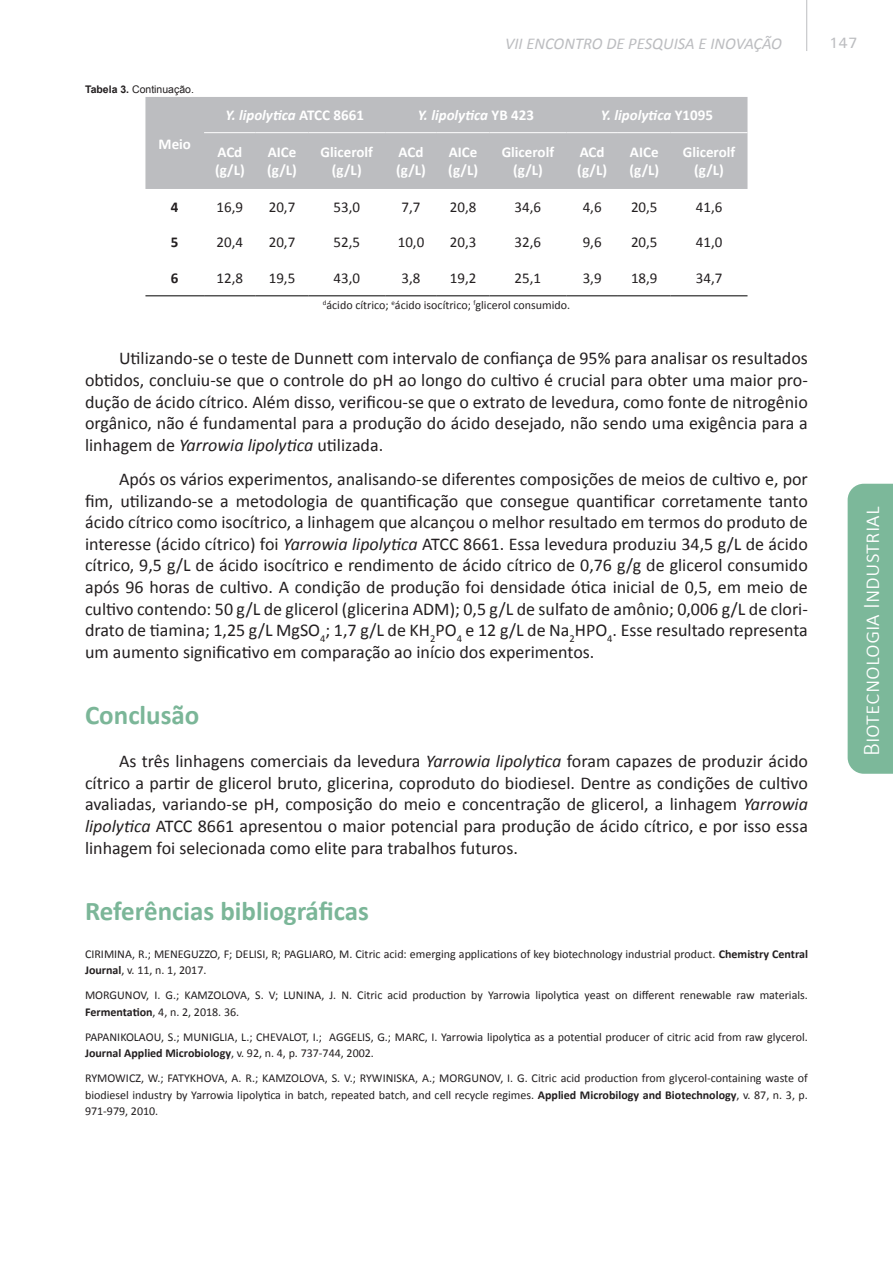
<style>
.page{position:relative;width:893px;height:1263px;background:#fff}
.page>*{position:absolute;margin:0;border:0;box-sizing:border-box;transform-origin:0 0}
.titulo_1_verde_claro{font:700 27px "Calibri";color:#7bb698}
.t1{font:300 24px "Calibri";color:#fff}
.Corpo_de_texto_1{font:18px/21.6px "Calibri";color:#231f20;text-align:justify}
.t2{font:italic 16.5px "Calibri";color:#bcbdc0}
.tabela_miolo_centr{font:15px "Calibri";color:#231f20}
.TABELA_CABECA{font:700 15px/18px "Calibri";color:#fff}
.TABELA_CABECA-2{font:italic 700 15px "Calibri";color:#fff}
.t3{font:500 15px "Univers";color:#bcbdc0}
.tabela_miolo_centr-2{font:700 15px "Calibri";color:#231f20}
.Referências{font:12px/16.5px "Calibri";color:#231f20}
.Fonte{font:12px "Calibri";color:#231f20}
.Tabela_continuacao{font:10.5px "Arial";color:#231f20}
.s1{font-weight:700}
.s2{font-style:normal}
.s3{font-style:italic}
</style>
<div class="page">
<div style="left:848px;top:484px;width:45px;height:290px;background:#7cb89a"></div>
<hr style="left:806px;top:0;width:1px;height:51px;background:#bcbdc0">
<div style="left:145px;top:97px;width:602px;height:92px;background:#bcbdc0"></div>
<hr style="left:145px;top:296px;width:59px;height:1px;background:#000">
<hr style="left:204px;top:296px;width:52px;height:1px;background:#000">
<hr style="left:256px;top:296px;width:52px;height:1px;background:#000">
<hr style="left:308px;top:296px;width:77px;height:1px;background:#000">
<hr style="left:385px;top:296px;width:52px;height:1px;background:#000">
<hr style="left:437px;top:296px;width:52px;height:1px;background:#000">
<hr style="left:489px;top:296px;width:77px;height:1px;background:#000">
<hr style="left:566px;top:296px;width:52px;height:1px;background:#000">
<hr style="left:618px;top:296px;width:53px;height:1px;background:#000">
<hr style="left:671px;top:296px;width:76px;height:1px;background:#000">
<hr style="left:204px;top:132px;width:52px;height:1px;background:#fff">
<hr style="left:256px;top:132px;width:52px;height:1px;background:#fff">
<hr style="left:308px;top:132px;width:77px;height:1px;background:#fff">
<hr style="left:385px;top:132px;width:52px;height:1px;background:#fff">
<hr style="left:437px;top:132px;width:52px;height:1px;background:#fff">
<hr style="left:489px;top:132px;width:77px;height:1px;background:#fff">
<hr style="left:566px;top:132px;width:52px;height:1px;background:#fff">
<hr style="left:618px;top:132px;width:53px;height:1px;background:#fff">
<hr style="left:671px;top:132px;width:76px;height:1px;background:#fff">
<p class="Tabela_continuacao" style="left:85px;top:82px;width:110px"><span class="s1">Tabela 3.</span> Continuação.</p>
<p class="TABELA_CABECA" style="left:159px;top:134px;width:34px">Meio</p>
<p class="t2" style="left:505px;top:32px;width:279px">VII ENCONTRO DE PESQUISA E INOVAÇÃO</p>
<p class="t3" style="left:829px;top:33px;width:30px">147</p>
<p class="TABELA_CABECA-2" style="left:225px;top:105px;width:140px">Y. lipolytica <span class="s2">ATCC 8661</span></p>
<p class="TABELA_CABECA-2" style="left:418px;top:105px;width:118px">Y. lipolytica <span class="s2">YB 423</span></p>
<p class="TABELA_CABECA-2" style="left:601px;top:105px;width:114px">Y. lipolytica <span class="s2">Y1095</span></p>
<p class="TABELA_CABECA" style="left:215px;top:143px;width:31px">ACd (g/L)</p>
<p class="TABELA_CABECA" style="left:267px;top:143px;width:31px">AICe (g/L)</p>
<p class="TABELA_CABECA" style="left:321px;top:143px;width:54px;text-align:center">Glicerolf (g/L)</p>
<p class="TABELA_CABECA" style="left:396px;top:143px;width:31px">ACd (g/L)</p>
<p class="TABELA_CABECA" style="left:448px;top:143px;width:31px">AICe (g/L)</p>
<p class="TABELA_CABECA" style="left:502px;top:143px;width:54px;text-align:center">Glicerolf (g/L)</p>
<p class="TABELA_CABECA" style="left:577px;top:143px;width:31px">ACd (g/L)</p>
<p class="TABELA_CABECA" style="left:629px;top:143px;width:31px">AICe (g/L)</p>
<p class="TABELA_CABECA" style="left:683px;top:143px;width:54px;text-align:center">Glicerolf (g/L)</p>
<p class="tabela_miolo_centr-2" style="left:171px;top:196px;width:9px">4</p>
<p class="tabela_miolo_centr" style="left:217px;top:197px;width:28px">16,9</p>
<p class="tabela_miolo_centr" style="left:269px;top:197px;width:28px">20,7</p>
<p class="tabela_miolo_centr" style="left:333px;top:197px;width:28px">53,0</p>
<p class="tabela_miolo_centr" style="left:402px;top:197px;width:20px">7,7</p>
<p class="tabela_miolo_centr" style="left:450px;top:197px;width:28px">20,8</p>
<p class="tabela_miolo_centr" style="left:515px;top:197px;width:28px">34,6</p>
<p class="tabela_miolo_centr" style="left:583px;top:197px;width:20px">4,6</p>
<p class="tabela_miolo_centr" style="left:631px;top:197px;width:28px">20,5</p>
<p class="tabela_miolo_centr" style="left:696px;top:197px;width:28px">41,6</p>
<p class="tabela_miolo_centr-2" style="left:171px;top:232px;width:9px">5</p>
<p class="tabela_miolo_centr" style="left:217px;top:232px;width:28px">20,4</p>
<p class="tabela_miolo_centr" style="left:269px;top:232px;width:28px">20,7</p>
<p class="tabela_miolo_centr" style="left:333px;top:232px;width:28px">52,5</p>
<p class="tabela_miolo_centr" style="left:398px;top:232px;width:28px">10,0</p>
<p class="tabela_miolo_centr" style="left:450px;top:232px;width:28px">20,3</p>
<p class="tabela_miolo_centr" style="left:515px;top:232px;width:28px">32,6</p>
<p class="tabela_miolo_centr" style="left:583px;top:232px;width:20px">9,6</p>
<p class="tabela_miolo_centr" style="left:631px;top:232px;width:28px">20,5</p>
<p class="tabela_miolo_centr" style="left:696px;top:232px;width:28px">41,0</p>
<p class="tabela_miolo_centr-2" style="left:171px;top:268px;width:9px">6</p>
<p class="tabela_miolo_centr" style="left:217px;top:268px;width:28px">12,8</p>
<p class="tabela_miolo_centr" style="left:269px;top:268px;width:28px">19,5</p>
<p class="tabela_miolo_centr" style="left:333px;top:268px;width:28px">43,0</p>
<p class="tabela_miolo_centr" style="left:402px;top:268px;width:20px">3,8</p>
<p class="tabela_miolo_centr" style="left:450px;top:268px;width:28px">19,2</p>
<p class="tabela_miolo_centr" style="left:515px;top:268px;width:28px">25,1</p>
<p class="tabela_miolo_centr" style="left:583px;top:268px;width:20px">3,9</p>
<p class="tabela_miolo_centr" style="left:631px;top:268px;width:28px">18,9</p>
<p class="tabela_miolo_centr" style="left:696px;top:268px;width:28px">34,7</p>
<p class="Fonte" style="left:323px;top:296px;width:249px"><sup>d</sup>ácido cítrico; <sup>e</sup>ácido isocítrico; <sup>f</sup>glicerol consumido.</p>
<p class="Corpo_de_texto_1" style="left:85px;top:347px;width:724px;text-indent:34px">Utilizando‑se o teste de Dunnett com intervalo de confiança de 95% para analisar os resultados obtidos, concluiu‑se que o controle do pH ao longo do cultivo é crucial para obter uma maior pro&shy;dução de ácido cítrico. Além disso, verificou‑se que o extrato de levedura, como fonte de nitrogênio orgânico, não é fundamental para a produção do ácido desejado, não sendo uma exigência para a linhagem de <span class="s3">Yarrowia lipolytica</span> utilizada.</p>
<p class="Corpo_de_texto_1" style="left:85px;top:468px;width:724px;text-indent:34px">Após os vários experimentos, analisando‑se diferentes composições de meios de cultivo e, por fim, utilizando‑se a metodologia de quantificação que consegue quantificar corretamente tanto ácido cítrico como isocítrico, a linhagem que alcançou o melhor resultado em termos do produto de interesse (ácido cítrico) foi <span class="s3">Yarrowia lipolytica</span> ATCC 8661. Essa levedura produziu 34,5 g/L de ácido cítrico, 9,5 g/L de ácido isocítrico e rendimento de ácido cítrico de 0,76 g/g de glicerol consumido após 96 horas de cultivo. A condição de produção foi densidade ótica inicial de 0,5, em meio de cultivo contendo: 50 g/L de glicerol (glicerina ADM); 0,5 g/L de sulfato de amônio; 0,006 g/L de clori&shy;drato de tiamina; 1,25 g/L MgSO<sub>4</sub>; 1,7 g/L de KH<sub>2</sub>PO<sub>4</sub> e 12 g/L de Na<sub>2</sub>HPO<sub>4</sub>. Esse resultado representa um aumento significativo em comparação ao início dos experimentos.</p>
<p class="titulo_1_verde_claro" style="left:85px;top:696px;width:116px">Conclusão</p>
<p class="Corpo_de_texto_1" style="left:85px;top:750px;width:724px;text-indent:34px">As três linhagens comerciais da levedura <span class="s3">Yarrowia lipolytica</span> foram capazes de produzir ácido cítrico a partir de glicerol bruto, glicerina, coproduto do biodiesel. Dentre as condições de cultivo avaliadas, variando‑se pH, composição do meio e concentração de glicerol, a linhagem <span class="s3">Yarrowia lipolytica</span> ATCC 8661 apresentou o maior potencial para produção de ácido cítrico, e por isso essa linhagem foi selecionada como elite para trabalhos futuros.</p>
<p class="titulo_1_verde_claro" style="left:85px;top:892px;width:285px">Referências bibliográficas</p>
<p class="Referências" style="left:85px;top:945px;width:724px">CIRIMINA, R.; MENEGUZZO, F; DELISI, R; PAGLIARO, M. Citric acid: emerging applications of key biotechnology industrial product. <span class="s1">Chemistry Central<br>Journal</span>, v. 11, n. 1, 2017.</p>
<p class="Referências" style="left:85px;top:987px;width:724px">MORGUNOV, I. G.; KAMZOLOVA, S. V; LUNINA, J. N. Citric acid production by Yarrowia lipolytica yeast on different renewable raw materials.<br><span class="s1">Fermentation</span>, 4, n. 2, 2018. 36.</p>
<p class="Referências" style="left:85px;top:1028px;width:724px">PAPANIKOLAOU, S.; MUNIGLIA, L.; CHEVALOT, I.; AGGELIS, G.; MARC, I. Yarrowia lipolytica as a potential producer of citric acid from raw glycerol.<br><span class="s1">Journal Applied Microbiology</span>, v. 92, n. 4, p. 737‑744, 2002.</p>
<p class="Referências" style="left:85px;top:1070px;width:724px;text-align:justify">RYMOWICZ, W.; FATYKHOVA, A. R.; KAMZOLOVA, S. V.; RYWINISKA, A.; MORGUNOV, I. G. Citric acid production from glycerol‑containing waste of biodiesel industry by Yarrowia lipolytica in batch, repeated batch, and cell recycle regimes. <span class="s1">Applied Microbilogy and Biotechnology</span>, v. 87, n. 3, p.<br>971‑979, 2010.</p>
<h2 class="t1" style="left:856px;top:756px;width:250px;rotate:-90deg">Biotecnologia Industrial</h2>
</div>
